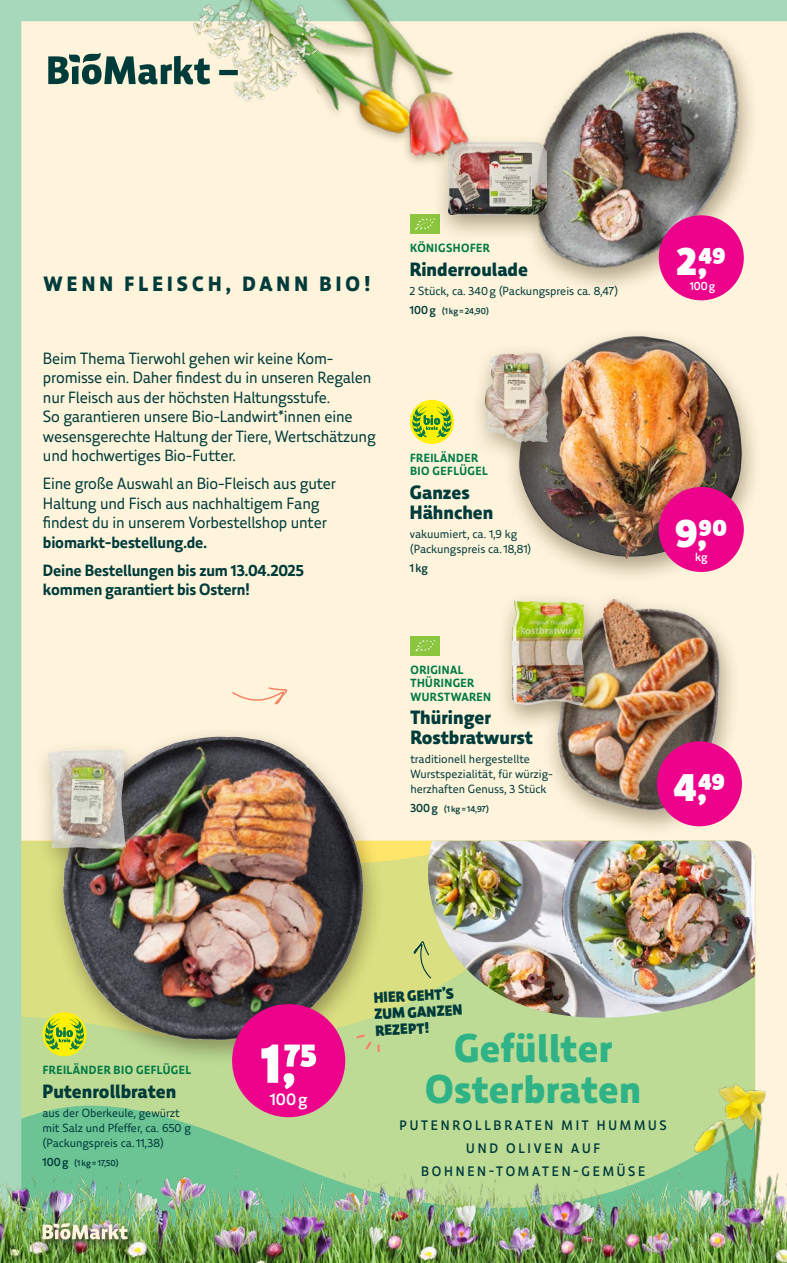
<style>
.page{position:relative;width:787px;height:1263px;background:#fff}
.page>*{position:absolute;margin:0;border:0;box-sizing:border-box;transform-origin:0 0}
.t1{font:900 55.5px "Bio Markt";color:#fff}
.t2{font:800 40.5px/40.5px "Bio Markt";letter-spacing:.01em;color:#2fb286;text-align:center}
.t3{font:900 39px "Bio Markt";color:#fff}
.t4{font:800 37.5px "Bio Markt";color:#003b3b}
.t5{font:800 21px "Bio Markt";letter-spacing:.205em;color:#003b3b}
.t6{font:800 19.5px/19.5px "Bio Markt";color:#003b3b}
.t7{font:500 17.1px "Bio Markt";color:#fff}
.t8{font:16.5px/19.5px "Bio Markt";letter-spacing:-.01em;color:#003b3b}
.t9{font:700 16.5px/28px "Bio Markt";letter-spacing:-.01em;color:#003b3b}
.t10{font:900 15px/16.5px "Bio Markt";color:#003b3b}
.t11{font:500 13.95px/23px "Bio Markt";letter-spacing:.205em;color:#003b3b;text-align:center}
.t12{font:12px/15px "Bio Markt";color:#003b3b}
.t13{font:700 12px/13.5px "Bio Markt";letter-spacing:.04em;color:#007a45}
.t14{font:500 12px "Bio Markt";color:#fff}
.t15{font:500 12px "Bio Markt";color:#003b3b}
.t16{font:500 9px "Bio Markt";color:#003b3b}
.s1{font-size:12px}
</style>
<div class="page">
<img style="left:0;top:0;width:787px;height:1165px">
<img style="left:658px;top:1039px;width:129px;height:126px">
<img style="left:0;top:1165px;width:787px;height:98px">
<div style="left:263px;top:0;width:211px;height:187px;background:#fef4db"></div>
<div style="left:182px;top:0;width:235px;height:146px;background:#fef4db"></div>
<img style="left:219px;top:0;width:253px;height:172px">
<img style="left:162px;top:0;width:181px;height:127px">
<div style="left:232px;top:1004px;width:113px;height:113px;background:#ed028c;border-radius:50%"></div>
<div style="left:43px;top:1012px;width:44px;height:44px;background:#fff101;border-radius:50%"></div>
<svg style="left:45px;top:1017px;width:39px;height:33px"></svg>
<div style="left:33px;top:740px;width:113px;height:135px;background:#302004;opacity:.4"></div>
<img style="left:48px;top:750px;width:60px;height:75px">
<svg style="left:356px;top:1034px;width:24px;height:18px"></svg>
<svg style="left:231px;top:686px;width:56px;height:22px"></svg>
<div style="left:542px;top:589px;width:199px;height:248px;background:#302004;opacity:.4"></div>
<img style="left:557px;top:599px;width:54px;height:177px">
<div style="left:410px;top:214px;width:29px;height:20px;background:#8bc63e"></div>
<svg style="left:415px;top:218px;width:17px;height:12px"></svg>
<img style="left:474px;top:0;width:313px;height:326px">
<div style="left:410px;top:400px;width:44px;height:44px;background:#fff101;border-radius:50%"></div>
<svg style="left:412px;top:405px;width:39px;height:32px"></svg>
<div style="left:503px;top:326px;width:260px;height:258px;background:#302004;opacity:.4"></div>
<img style="left:518px;top:336px;width:224px;height:223px">
<div style="left:469px;top:343px;width:100px;height:125px;background:#302004;opacity:.4"></div>
<img style="left:484px;top:353px;width:49px;height:89px">
<div style="left:410px;top:636px;width:30px;height:20px;background:#8bc63e"></div>
<svg style="left:415px;top:640px;width:21px;height:12px"></svg>
<div style="left:658px;top:487px;width:85px;height:85px;background:#ed028c;border-radius:50%"></div>
<div style="left:658px;top:215px;width:85px;height:85px;background:#ed028c;border-radius:50%"></div>
<div style="left:657px;top:741px;width:85px;height:85px;background:#ed028c;border-radius:50%"></div>
<div style="left:496px;top:590px;width:110px;height:141px;background:#302004;opacity:.4"></div>
<img style="left:512px;top:600px;width:73px;height:106px">
<div style="left:37px;top:1218px;width:101px;height:32px;background:#231f20;opacity:.75"></div>
<svg style="left:43px;top:1223px;width:85px;height:16px"></svg>
<div style="left:432px;top:132px;width:135px;height:110px;background:#302004;opacity:.4"></div>
<img style="left:448px;top:143px;width:98px;height:72px">
<h3 class="t4" style="left:218px;top:48px;width:23px">–</h3>
<p class="t5" style="left:43px;top:271px;width:328px">WENN FLEISCH, DANN BIO!</p>
<p class="t8" style="left:43px;top:348px;width:334px">Beim Thema Tierwohl gehen wir keine Kom&shy;promisse ein. Daher findest du in unseren Regalen nur Fleisch aus der höchsten Haltungsstufe.<br>So garantieren unsere Bio-Landwirt*innen eine wesensgerechte Haltung der Tiere, Wertschätzung und hochwertiges Bio-Futter.</p>
<p class="t8" style="left:43px;top:474px;width:294px">Eine große Auswahl an Bio-Fleisch aus guter<br>Haltung und Fisch aus nachhaltigem Fang findest du in unserem Vorbestellshop unter</p>
<p class="t9" style="left:43px;top:528px;width:262px">biomarkt-bestellung.de.<br>Deine Bestellungen bis zum 13.04.2025</p>
<p class="t9" style="left:43px;top:575px;width:209px">kommen garantiert bis Ostern!</p>
<p class="t13" style="left:410px;top:241px;width:81px">KÖNIGSHOFER</p>
<p class="t6" style="left:410px;top:259px;width:120px">Rinderroulade</p>
<p class="t12" style="left:410px;top:283px;width:210px">2 Stück, ca. 340g (Packungspreis ca. 8,47)</p>
<p class="t16" style="left:410px;top:306px;width:81px"><span class="s1">100g</span> (1kg=24,90)</p>
<p class="t13" style="left:410px;top:451px;width:79px">FREILÄNDER<br>BIO GEFLÜGEL</p>
<p class="t6" style="left:410px;top:482px;width:85px">Ganzes<br>Hähnchen</p>
<p class="t12" style="left:410px;top:526px;width:123px">vakuumiert, ca. 1,9 kg (Packungspreis ca.18,81)</p>
<p class="t15" style="left:410px;top:560px;width:20px">1kg</p>
<p class="t13" style="left:410px;top:663px;width:82px">ORIGINAL<br>THÜRINGER<br>WURSTWAREN</p>
<p class="t6" style="left:410px;top:708px;width:124px">Thüringer<br>Rostbratwurst</p>
<p class="t12" style="left:410px;top:751px;width:143px">traditionell hergestellte<br>Wurstspezialität, für würzig&shy;herzhaften Genuss, 3 Stück</p>
<p class="t16" style="left:410px;top:804px;width:80px"><span class="s1">300g</span> (1kg=14,97)</p>
<h3 class="t3" style="left:677px;top:238px;width:50px">2,49</h3>
<p class="t14" style="left:689px;top:278px;width:27px">100g</p>
<h3 class="t3" style="left:675px;top:509px;width:54px">9,90</h3>
<p class="t14" style="left:695px;top:550px;width:14px">kg</p>
<h3 class="t3" style="left:673px;top:764px;width:53px">4,49</h3>
<p class="t13" style="left:43px;top:1063px;width:150px">FREILÄNDER BIO GEFLÜGEL</p>
<p class="t6" style="left:43px;top:1081px;width:135px">Putenrollbraten</p>
<p class="t12" style="left:43px;top:1105px;width:150px">aus der Oberkeule, gewürzt mit Salz und Pfeffer, ca. 650 g (Packungspreis ca.11,38)</p>
<p class="t16" style="left:43px;top:1158px;width:78px"><span class="s1">100g</span> (1kg=17,50)</p>
<h1 class="t1" style="left:260px;top:1029px;width:58px">1,75</h1>
<p class="t7" style="left:270px;top:1088px;width:39px">100g</p>
<p class="t10" style="left:373px;top:989px;width:89px;rotate:-3deg">HIER GEHT’S<br>ZUM GANZEN<br>REZEPT!</p>
<h2 class="t2" style="left:425px;top:1028px;width:218px">Gefüllter<br>Osterbraten</h2>
<p class="t11" style="left:399px;top:1113px;width:269px">PUTENROLLBRATEN MIT HUMMUS<br>UND OLIVEN AUF<br>BOHNEN-TOMATEN-GEMÜSE</p>
</div>
